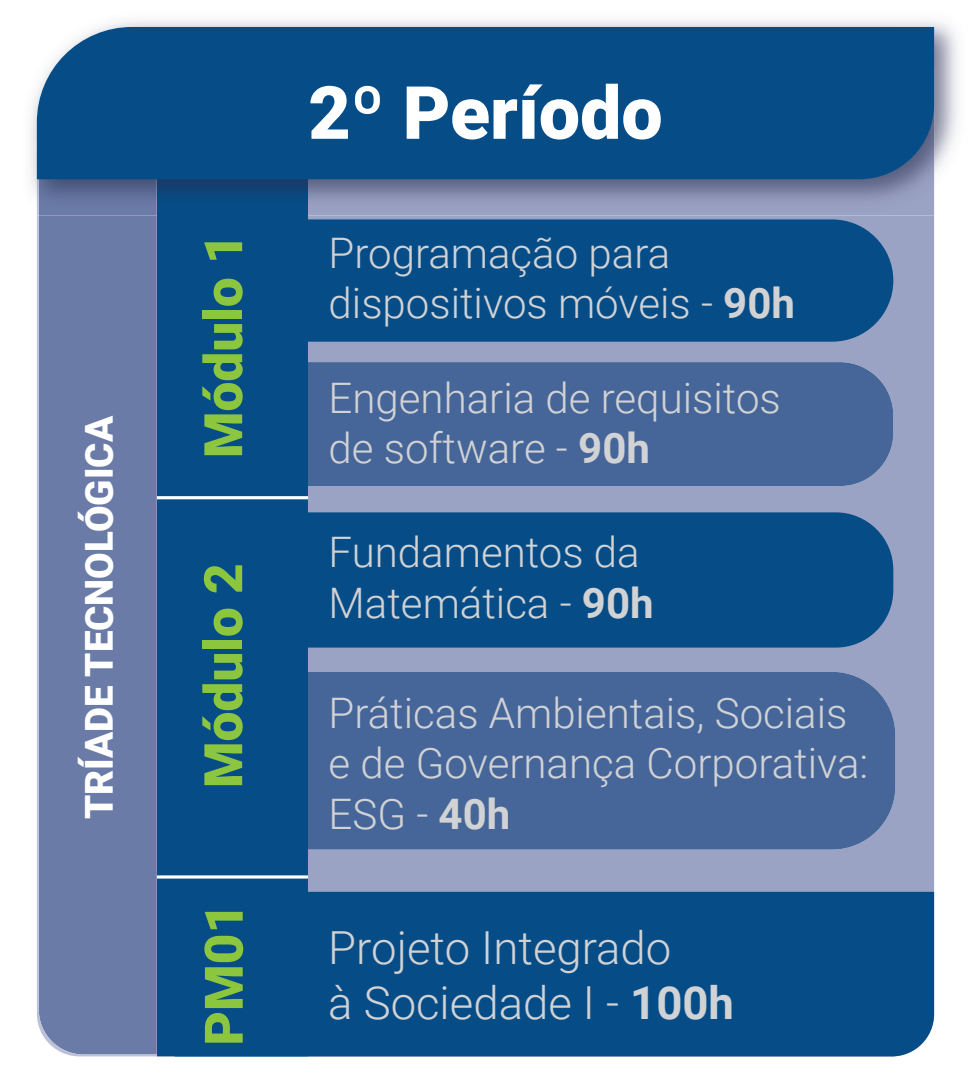
<style>
.page{position:relative;width:971px;height:1085px;background:#fff}
.page>*{position:absolute;margin:0;border:0;box-sizing:border-box;transform-origin:0 0}
.t1{font:900 73.5px "Roboto";color:#fff}
.t2{font:900 53.2px "Roboto";color:#8bc63e}
.t3{font:300 45.5px/54.6px "Roboto";color:#d1d2d4}
.t4{font:300 42px/50.4px "Roboto";color:#d1d2d4}
.t5{font:900 38.5px "Roboto";color:#fff}
.s1{font-weight:700}
</style>
<div class="page">
<div style="left:308px;top:215px;width:626px;height:676px;background:#9aa3c4"></div>
<div style="left:37px;top:215px;width:120px;height:841px;background:#6b7ba7"></div>
<div style="left:157px;top:215px;width:151px;height:841px;background:#064d87"></div>
<div style="left:215px;top:219px;width:678px;height:122px;background:#064d87;border-radius:61px"></div>
<img style="left:30px;top:20px;width:928px;height:195px">
<img style="left:308px;top:179px;width:626px;height:36px">
<img style="left:161px;top:179px;width:147px;height:36px">
<img style="left:35px;top:138px;width:2px;height:77px">
<img style="left:37px;top:179px;width:124px;height:36px">
<div style="left:37px;top:27px;width:897px;height:152px;background:#064d87"></div>
<div style="left:191px;top:512px;width:702px;height:135px;background:#064d87;border-radius:57px"></div>
<div style="left:308px;top:362px;width:585px;height:124px;background:#466699"></div>
<div style="left:174px;top:362px;width:134px;height:124px;background:#064d87"></div>
<div style="left:308px;top:671px;width:587px;height:178px;background:#466699"></div>
<div style="left:191px;top:671px;width:117px;height:178px;background:#064d87"></div>
<div style="left:175px;top:891px;width:759px;height:165px;background:#064d87"></div>
<hr style="left:157px;top:875px;width:151px;height:3px;background:#fff">
<hr style="left:157px;top:496px;width:151px;height:3px;background:#fff">
<p class="t5" style="left:72px;top:819px;width:404px;rotate:-90deg">TRÍADE TECNOLÓGICA</p>
<p class="t2" style="left:186px;top:458px;width:226px;rotate:-90deg">Módulo 1</p>
<p class="t2" style="left:186px;top:787px;width:226px;rotate:-90deg">Módulo 2</p>
<p class="t2" style="left:186px;top:1045px;width:144px;rotate:-90deg">PM01</p>
<h1 class="t1" style="left:308px;top:61px;width:356px">2º Período</h1>
<p class="t4" style="left:328px;top:226px;width:468px">Programação para dispositivos móveis - <span class="s1">90h</span></p>
<p class="t4" style="left:328px;top:371px;width:453px">Engenharia de requisitos de software - <span class="s1">90h</span></p>
<p class="t4" style="left:328px;top:525px;width:326px">Fundamentos da<br>Matemática - <span class="s1">90h</span></p>
<p class="t4" style="left:328px;top:686px;width:541px">Práticas Ambientais, Sociais e de Governança Corporativa:<br>ESG - <span class="s1">40h</span></p>
<p class="t3" style="left:328px;top:918px;width:407px">Projeto Integrado<br>à Sociedade I - <span class="s1">100h</span></p>
</div>
